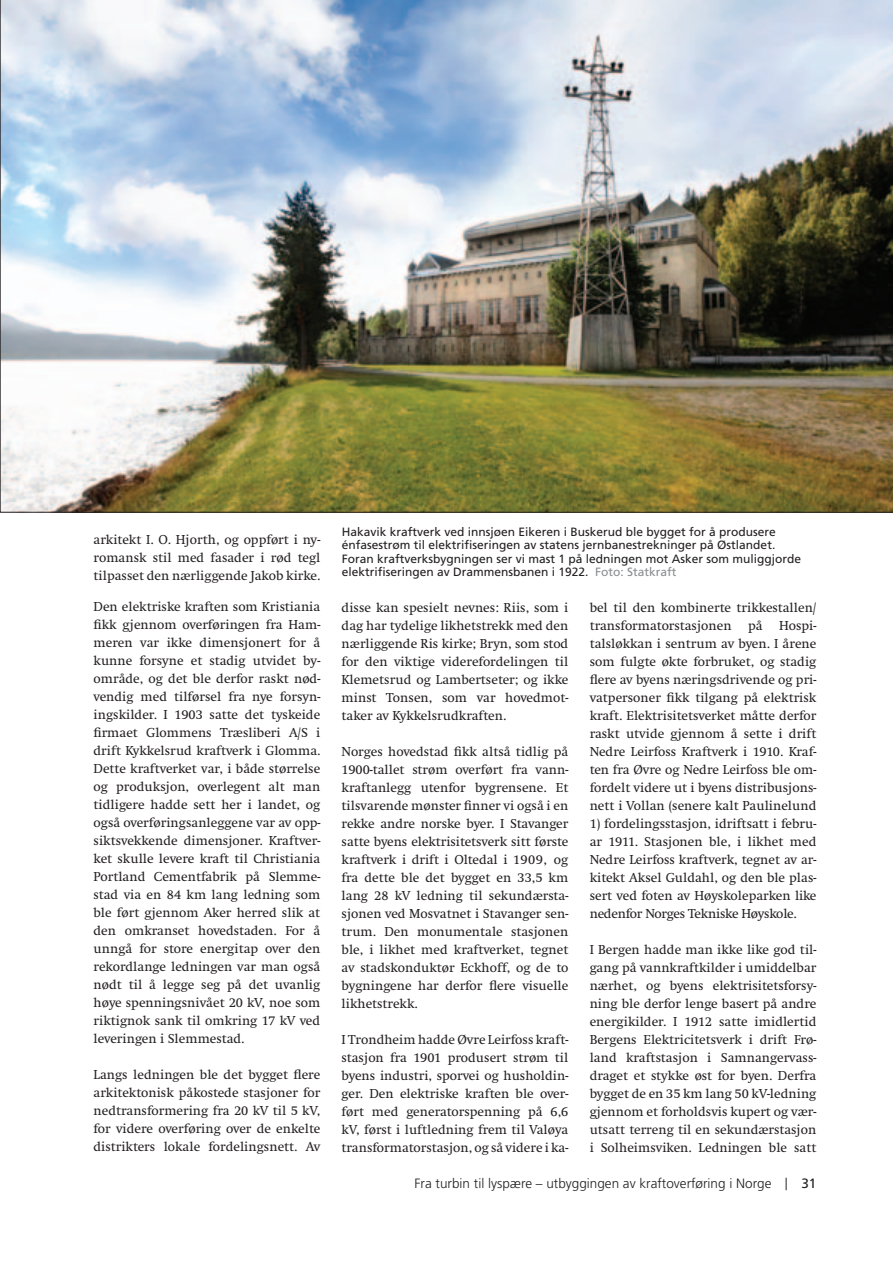
<style>
.page{position:relative;width:893px;height:1263px;background:#fff}
.page>*{position:absolute;margin:0;border:0;box-sizing:border-box;transform-origin:0 0}
.t1{font:13.5px/18px "Swift EF";color:#231f20;text-align:justify}
.t2{font:300 13.5px "Frutiger";color:#231f20}
.t3{font:12px/13.5px "Frutiger";color:#231f20}
.s1{color:#898e92}
.s2{font-size:16.35px}
.s3{font-weight:400}
</style>
<div class="page">
<img style="left:0;top:0;width:893px;height:512px">
<p class="t1" style="left:94px;top:531px;width:228px">arkitekt I. O. Hjorth, og oppført i ny&shy;romansk stil med fasader i rød tegl tilpasset den nærliggende Jakob kirke.</p>
<p class="t1" style="left:94px;top:598px;width:228px">Den elektriske kraften som Kristiania fikk gjennom overføringen fra Ham&shy;meren var ikke dimensjonert for å kunne forsyne et stadig utvidet by&shy;område, og det ble derfor raskt nød&shy;vendig med tilførsel fra nye forsyn&shy;ingskilder. I 1903 satte det tyskeide firmaet Glommens Træsliberi A/S i drift Kykkelsrud kraftverk i Glomma.<br>Dette kraftverket var, i både størrelse og produksjon, overlegent alt man tidligere hadde sett her i landet, og også overføringsanleggene var av opp&shy;siktsvekkende dimensjoner. Kraftver&shy;ket skulle levere kraft til Christiania Portland Cementfabrik på Slemme&shy;stad via en 84 km lang ledning som ble ført gjennom Aker herred slik at den omkranset hovedstaden. For å unngå for store energitap over den rekordlange ledningen var man også nødt til å legge seg på det uvanlig høye spenningsnivået 20 kV, noe som riktignok sank til omkring 17 kV ved leveringen i Slemmestad.</p>
<p class="t1" style="left:94px;top:1066px;width:228px">Langs ledningen ble det bygget flere arkitektonisk påkostede stasjoner for nedtransformering fra 20 kV til 5 kV, for videre overføring over de enkelte distrikters lokale fordelingsnett. Av</p>
<p class="t3" style="left:342px;top:524px;width:461px">Hakavik kraftverk ved innsjøen Eikeren i Buskerud ble bygget for å produsere énfasestrøm til elektrifiseringen av statens jernbanestrekninger på Østlandet.<br>Foran kraftverksbygningen ser vi mast 1 på ledningen mot Asker som muliggjorde elektrifiseringen av Drammensbanen i 1922. <span class="s1">Foto: Statkraft</span></p>
<p class="t1" style="left:342px;top:599px;width:228px">disse kan spesielt nevnes: Riis, som i dag har tydelige likhetstrekk med den nærliggende Ris kirke; Bryn, som stod for den viktige viderefordelingen til Klemetsrud og Lambertseter; og ikke minst Tonsen, som var hovedmot&shy;taker av Kykkelsrudkraften.</p>
<p class="t1" style="left:342px;top:743px;width:228px">Norges hovedstad fikk altså tidlig på 1900-tallet strøm overført fra vann&shy;kraftanlegg utenfor bygrensene. Et tilsvarende mønster finner vi også i en rekke andre norske byer. I Stavanger satte byens elektrisitetsverk sitt første kraftverk i drift i Oltedal i 1909, og fra dette ble det bygget en 33,5 km lang 28 kV ledning til sekundærsta&shy;sjonen ved Mosvatnet i Stavanger sen&shy;trum. Den monumentale stasjonen ble, i likhet med kraftverket, tegnet av stadskonduktør Eckhoff, og de to bygningene har derfor flere visuelle likhetstrekk.</p>
<p class="t1" style="left:342px;top:1031px;width:228px">I Trondheim hadde Øvre Leirfoss kraft&shy;stasjon fra 1901 produsert strøm til byens industri, sporvei og husholdin&shy;ger. Den elektriske kraften ble over&shy;ført med generatorspenning på 6,6 kV, først i luftledning frem til Valøya transformatorstasjon, og så videre i ka-</p>
<p class="t1" style="left:590px;top:599px;width:228px">bel til den kombinerte trikkestallen/ transformatorstasjonen på Hospi&shy;talsløkkan i sentrum av byen. I årene som fulgte økte forbruket, og stadig flere av byens næringsdrivende og pri&shy;vatpersoner fikk tilgang på elektrisk kraft. Elektrisitetsverket måtte derfor raskt utvide gjennom å sette i drift Nedre Leirfoss Kraftverk i 1910. Kraf&shy;ten fra Øvre og Nedre Leirfoss ble om&shy;fordelt videre ut i byens distribusjons&shy;nett i Vollan (senere kalt Paulinelund</p>
<p class="t1" style="left:590px;top:815px;width:228px">1) fordelingsstasjon, idriftsatt i febru&shy;ar 1911. Stasjonen ble, i likhet med Nedre Leirfoss kraftverk, tegnet av ar&shy;kitekt Aksel Guldahl, og den ble plas&shy;sert ved foten av Høyskoleparken like nedenfor Norges Tekniske Høyskole.</p>
<p class="t1" style="left:590px;top:941px;width:228px">I Bergen hadde man ikke like god til&shy;gang på vannkraftkilder i umiddelbar nærhet, og byens elektrisitetsforsy&shy;ning ble derfor lenge basert på andre energikilder. I 1912 satte imidlertid Bergens Elektricitetsverk i drift Frø&shy;land kraftstasjon i Samnangervass&shy;draget et stykke øst for byen. Derfra bygget de en 35 km lang 50 kV-ledning gjennom et forholdsvis kupert og vær&shy;utsatt terreng til en sekundærstasjon i Solheimsviken. Ledningen ble satt</p>
<p class="t2" style="left:415px;top:1176px;width:403px">Fra turbin til lyspære – utbyggingen av kraftoverføring i Norge <span class="s2">|</span> <span class="s3">31</span></p>
</div>
